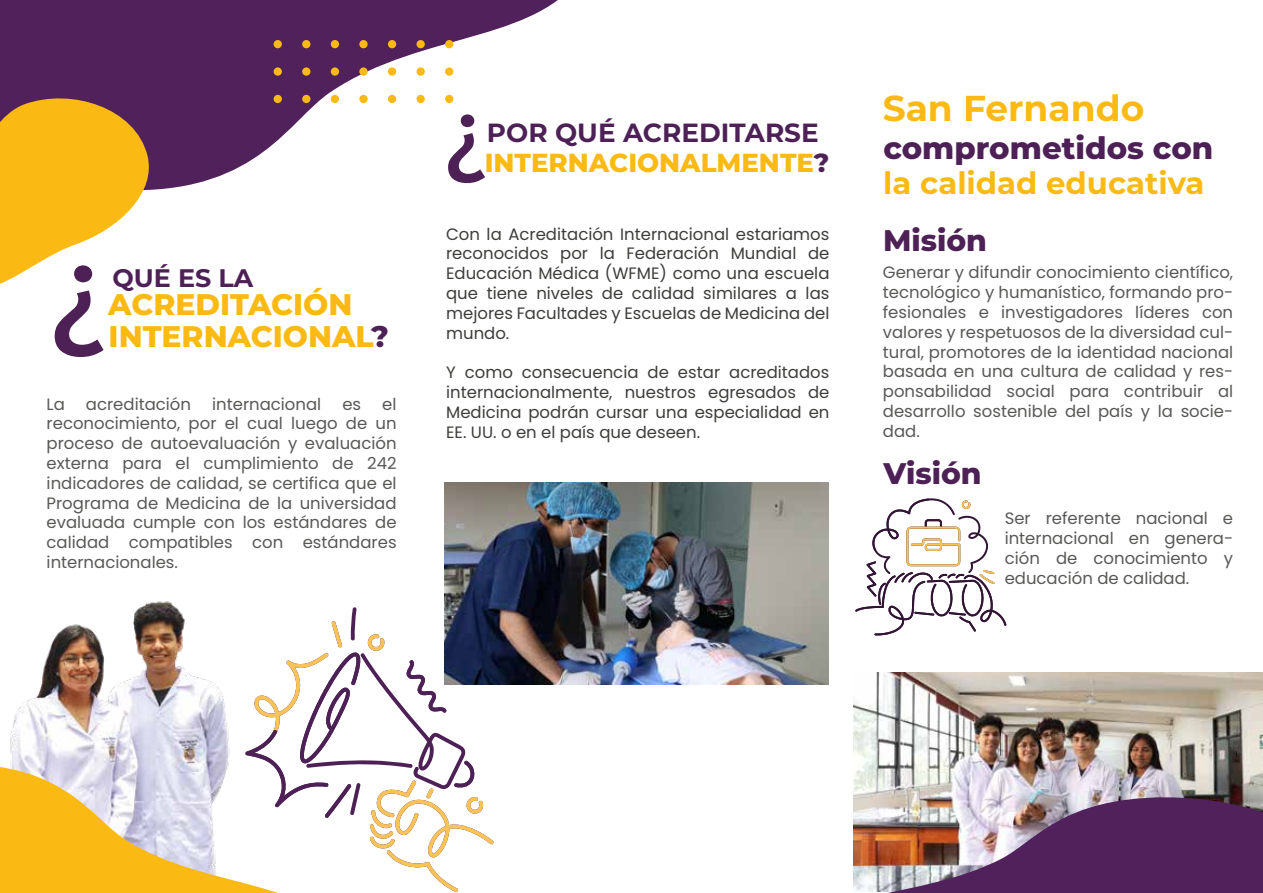
<style>
.page{position:relative;width:1263px;height:893px;background:#fff}
.page>*{position:absolute;margin:0;border:0;box-sizing:border-box;transform-origin:0 0}
.t1{font:92.85px "Segoe UI Variable";color:#4d2056}
.t2{font:700 36px "Montserrat";color:#fbb914}
.t3{font:700 30.75px "Montserrat";color:#fbb914}
.t4{font:800 30.75px "Montserrat";color:#4d2056}
.t5{font:800 29.85px/32.2px "Montserrat";color:#fbb914}
.t6{font:800 29.85px "Montserrat";color:#4d2056}
.t7{font:700 26.25px "Montserrat";color:#4d2056}
.t8{font:800 26.1px "Montserrat";color:#fbb914}
.t9{font:700 25.35px "Montserrat";color:#4d2056}
.t10{font:16.5px/19.8px "Poppins";color:#585857;text-align:justify}
.t11{font:16.5px/19.8px "Poppins";color:#3d3d3b;text-align:justify}
.s1{color:#4d2056}
</style>
<div class="page">
<img style="left:133px;top:601px;width:52px;height:19px">
<img style="left:853px;top:672px;width:410px;height:125px">
<svg style="left:0;top:0;width:558px;height:190px;fill:#50215b"></svg>
<img style="left:853px;top:797px;width:410px;height:96px">
<div style="left:445px;top:40px;width:8px;height:8px;background:#fbb914;border-radius:50%"></div>
<div style="left:445px;top:67px;width:8px;height:9px;background:#fbb914;border-radius:50%"></div>
<div style="left:445px;top:95px;width:8px;height:8px;background:#fbb914;border-radius:50%"></div>
<div style="left:416px;top:40px;width:9px;height:8px;background:#fbb914;border-radius:50%"></div>
<div style="left:416px;top:67px;width:9px;height:9px;background:#fbb914;border-radius:50%"></div>
<div style="left:416px;top:95px;width:9px;height:8px;background:#fbb914;border-radius:50%"></div>
<div style="left:388px;top:40px;width:8px;height:8px;background:#fbb914;border-radius:50%"></div>
<div style="left:388px;top:67px;width:8px;height:9px;background:#fbb914;border-radius:50%"></div>
<div style="left:388px;top:95px;width:8px;height:8px;background:#fbb914;border-radius:50%"></div>
<div style="left:359px;top:40px;width:9px;height:8px;background:#fbb914;border-radius:50%"></div>
<div style="left:359px;top:67px;width:9px;height:9px;background:#fbb914;border-radius:50%"></div>
<div style="left:359px;top:95px;width:9px;height:8px;background:#fbb914;border-radius:50%"></div>
<div style="left:331px;top:40px;width:8px;height:8px;background:#fbb914;border-radius:50%"></div>
<div style="left:331px;top:67px;width:8px;height:9px;background:#fbb914;border-radius:50%"></div>
<div style="left:331px;top:95px;width:8px;height:8px;background:#fbb914;border-radius:50%"></div>
<div style="left:302px;top:40px;width:8px;height:8px;background:#fbb914;border-radius:50%"></div>
<div style="left:302px;top:67px;width:8px;height:9px;background:#fbb914;border-radius:50%"></div>
<div style="left:302px;top:95px;width:8px;height:8px;background:#fbb914;border-radius:50%"></div>
<div style="left:274px;top:40px;width:8px;height:8px;background:#fbb914;border-radius:50%"></div>
<div style="left:274px;top:67px;width:8px;height:9px;background:#fbb914;border-radius:50%"></div>
<div style="left:274px;top:95px;width:8px;height:8px;background:#fbb914;border-radius:50%"></div>
<svg style="left:0;top:620px;width:484px;height:273px"></svg>
<svg style="left:855px;top:498px;width:152px;height:137px"></svg>
<img style="left:445px;top:482px;width:384px;height:202px">
<svg style="left:0;top:88px;width:156px;height:196px"></svg>
<h3 class="t9" style="left:112px;top:260px;width:143px">QUÉ ES LA</h3>
<h3 class="t5" style="left:108px;top:287px;width:282px">ACREDITACIÓN<br>INTERNACIONAL<span class="s1">?</span></h3>
<p class="t10" style="left:47px;top:394px;width:20px">La</p>
<p class="t10" style="left:86px;top:394px;width:107px">acreditación</p>
<p class="t10" style="left:212px;top:394px;width:111px">internacional</p>
<p class="t10" style="left:342px;top:394px;width:20px">es</p>
<p class="t10" style="left:47px;top:394px;width:351px;text-indent:336px">el reconocimiento, por el cual luego de un proceso de autoevaluación y evaluación externa para el cumplimiento de 242 indicadores de calidad, se certifica que el Programa de Medicina de la universidad evaluada cumple con los estándares de calidad compatibles con estándares internacionales.</p>
<h1 class="t1" style="left:443px;top:66px;width:44px">¿</h1>
<h3 class="t7" style="left:487px;top:114px;width:333px">POR QUÉ ACREDITARSE</h3>
<h3 class="t8" style="left:485px;top:144px;width:346px">INTERNACIONALMENTE<span class="s1">?</span></h3>
<p class="t11" style="left:446px;top:224px;width:385px">Con la Acreditación Internacional estariamos reconocidos por la Federación Mundial de Educación Médica (WFME) como una escuela que tiene niveles de calidad similares a las mejores Facultades y Escuelas de Medicina del mundo.</p>
<p class="t11" style="left:446px;top:363px;width:385px">Y como consecuencia de estar acreditados internacionalmente, nuestros egresados de Medicina podrán cursar una especialidad en EE. UU. o en el país que deseen.</p>
<h2 class="t2" style="left:883px;top:82px;width:263px">San Fernando</h2>
<h3 class="t4" style="left:883px;top:125px;width:331px">comprometidos con</h3>
<h3 class="t3" style="left:883px;top:161px;width:323px">la calidad educativa</h3>
<h3 class="t6" style="left:883px;top:219px;width:105px">Misión</h3>
<p class="t10" style="left:883px;top:263px;width:352px">Generar y difundir conocimiento científico, tecnológico y humanístico, formando pro&shy;fesionales e investigadores líderes con valores y respetuosos de la diversidad cul&shy;tural, promotores de la identidad nacional basada en una cultura de calidad y res&shy;ponsabilidad social para contribuir al desarrollo sostenible del país y la socie&shy;dad.</p>
<h3 class="t6" style="left:883px;top:452px;width:100px">Visión</h3>
<p class="t10" style="left:1005px;top:508px;width:230px">Ser referente nacional e internacional en genera&shy;ción de conocimiento y educación de calidad.</p>
</div>
